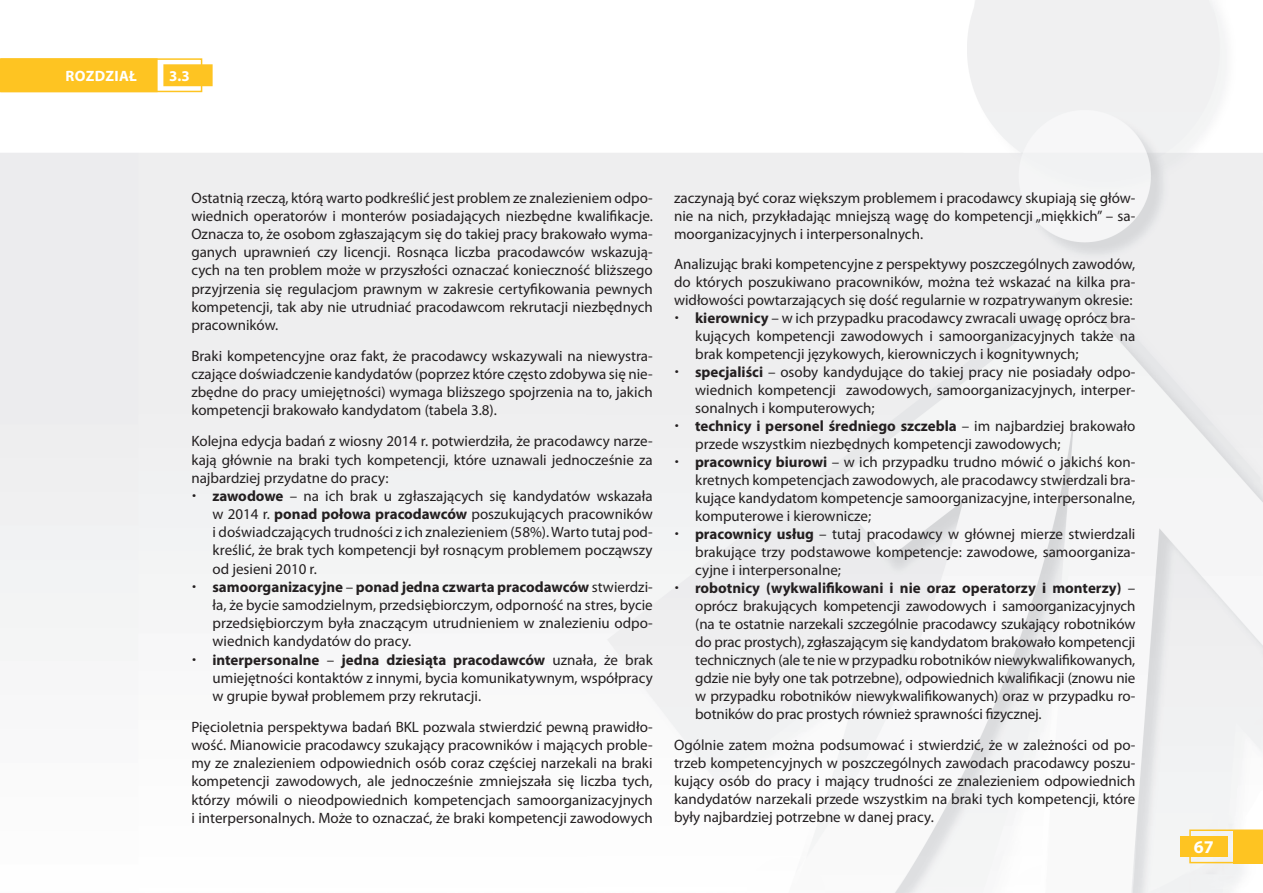
<style>
.page{position:relative;width:1263px;height:893px;background:#fff}
.page>*{position:absolute;margin:0;border:0;box-sizing:border-box;transform-origin:0 0}
.t1{font:700 18px "Myriad Pro";color:#fff}
.t2{font:15px/18.1px "Myriad Pro";color:#231f20;text-align:justify}
.t3{font:700 15px "Myriad Pro";color:#231f20}
.t4{font:700 15px "Myriad Pro";color:#fff}
.s1{font-weight:700}
.s2{font-weight:400}
</style>
<div class="page">
<img style="left:1px;top:0;width:1262px;height:893px">
<img style="left:0;top:0;width:1px;height:893px">
<svg style="left:1189px;top:829px;width:74px;height:34px"></svg>
<div style="left:1233px;top:830px;width:30px;height:33px;background:#fec422"></div>
<div style="left:1180px;top:836px;width:47px;height:21px;background:#fec422"></div>
<div style="left:0;top:58px;width:202px;height:34px;border:2px solid #fec422"></div>
<div style="left:1px;top:59px;width:156px;height:32px;background:#fec422"></div>
<div style="left:1px;top:58px;width:157px;height:34px;border:2px solid #fec422"></div>
<div style="left:164px;top:65px;width:48px;height:20px;background:#fec422"></div>
<div style="left:163px;top:64px;width:50px;height:22px;border:2px solid #fec422"></div>
<p class="t4" style="left:66px;top:66px;width:49px">Roz dział</p>
<p class="t4" style="left:169px;top:66px;width:22px">3.3</p>
<p class="t2" style="left:191px;top:188px;width:463px">Ostatnią rzeczą, którą warto podkreślić jest problem ze znalezieniem odpo&shy;wiednich operatorów i monterów posiadających niezbędne kwalifikacje.<br>Oznacza to, że osobom zgłaszającym się do takiej pracy brakowało wyma&shy;ganych uprawnień czy licencji. Rosnąca liczba pracodawców wskazują&shy;cych na ten problem może w przyszłości oznaczać konieczność bliższego przyjrzenia się regulacjom prawnym w zakresie certyfikowania pewnych kompetencji, tak aby nie utrudniać pracodawcom rekrutacji niezbędnych pracowników.</p>
<p class="t2" style="left:191px;top:346px;width:463px">Braki kompetencyjne oraz fakt, że pracodawcy wskazywali na niewystra&shy;czające doświadczenie kandydatów (poprzez które często zdobywa się nie&shy;zbędne do pracy umiejętności) wymaga bliższego spojrzenia na to, jakich kompetencji brakowało kandydatom (tabela 3.8).</p>
<p class="t2" style="left:191px;top:432px;width:463px">Kolejna edycja badań z wiosny 2014 r. potwierdziła, że pracodawcy narze&shy;kają głównie na braki tych kompetencji, które uznawali jednocześnie za najbardziej przydatne do pracy:</p>
<p class="t2" style="left:212px;top:486px;width:442px;text-align:left"><span class="s1">zawodowe</span> – na ich brak u zgłaszających się kandydatów wskazała w 2014 r. <span class="s1">ponad połowa pracodawców</span> poszukujących pracowników i doświadczających trudności z ich znalezieniem (58%). Warto tutaj pod&shy;kreślić, że brak tych kompetencji był rosnącym problemem począwszy od jesieni 2010 r.<br><span class="s1">samoorganizacyjne</span> – <span class="s1">ponad jedna czwarta pracodawców</span> stwierdzi&shy;ła, że bycie samodzielnym, przedsiębiorczym, odporność na stres, bycie przedsiębiorczym była znaczącym utrudnieniem w znalezieniu odpo&shy;wiednich kandydatów do pracy.<br><span class="s1">interpersonalne</span> – <span class="s1">jedna dziesiąta pracodawców</span> uznała, że brak umiejętności kontaktów z innymi, bycia komunikatywnym, współpracy w grupie bywał problemem przy rekrutacji.</p>
<p class="t2" style="left:191px;top:717px;width:463px">Pięcioletnia perspektywa badań BKL pozwala stwierdzić pewną prawidło&shy;wość. Mianowicie pracodawcy szukający pracowników i mających proble&shy;my ze znalezieniem odpowiednich osób coraz częściej narzekali na braki kompetencji zawodowych, ale jednocześnie zmniejszała się liczba tych, którzy mówili o nieodpowiednich kompetencjach samoorganizacyjnych i interpersonalnych. Może to oznaczać, że braki kompetencji zawodowych</p>
<p class="t2" style="left:674px;top:188px;width:463px">zaczynają być coraz większym problemem i pracodawcy skupiają się głów&shy;nie na nich, przykładając mniejszą wagę do kompetencji „miękkich” – sa&shy;moorganizacyjnych i interpersonalnych.</p>
<p class="t2" style="left:674px;top:255px;width:463px">Analizując braki kompetencyjne z perspektywy poszczególnych zawodów,</p>
<p class="t2" style="left:674px;top:273px;width:463px">do których poszukiwano pracowników, można też wskazać na kilka pra-</p>
<p class="t2" style="left:674px;top:291px;width:460px">widłowości powtarzających się dość regularnie w rozpatrywanym okresie:</p>
<p class="t2" style="left:695px;top:309px;width:442px"><span class="s1">kierownicy</span> – w ich przypadku pracodawcy zwracali uwagę oprócz bra-</p>
<p class="t2" style="left:695px;top:327px;width:442px">kujących kompetencji zawodowych i samoorganizacyjnych także na</p>
<p class="t2" style="left:695px;top:345px;width:385px">brak kompetencji językowych, kierowniczych i kognitywnych;</p>
<p class="t2" style="left:695px;top:363px;width:442px"><span class="s1">specjaliści</span> – osoby kandydujące do takiej pracy nie posiadały odpo-</p>
<p class="t2" style="left:695px;top:381px;width:442px">wiednich kompetencji zawodowych, samoorganizacyjnych, interper-</p>
<p class="t2" style="left:695px;top:399px;width:181px">sonalnych i komputerowych;</p>
<p class="t3" style="left:695px;top:416px;width:442px">technicy i personel średniego szczebla <span class="s2">– im najbardziej brakowało</span></p>
<p class="t2" style="left:695px;top:435px;width:367px">przede wszystkim niezbędnych kompetencji zawodowych;</p>
<p class="t2" style="left:695px;top:453px;width:442px"><span class="s1">pracownicy biurowi</span> – w ich przypadku trudno mówić o jakichś kon-</p>
<p class="t2" style="left:695px;top:471px;width:442px">kretnych kompetencjach zawodowych, ale pracodawcy stwierdzali bra-</p>
<p class="t2" style="left:695px;top:489px;width:442px">kujące kandydatom kompetencje samoorganizacyjne, interpersonalne,</p>
<p class="t2" style="left:695px;top:507px;width:177px">komputerowe i kierownicze;</p>
<p class="t2" style="left:695px;top:525px;width:442px"><span class="s1">pracownicy usług</span> – tutaj pracodawcy w głównej mierze stwierdzali</p>
<p class="t2" style="left:695px;top:543px;width:442px">brakujące trzy podstawowe kompetencje: zawodowe, samoorganiza-</p>
<p class="t2" style="left:695px;top:561px;width:147px">cyjne i interpersonalne;</p>
<p class="t3" style="left:695px;top:578px;width:442px">robotnicy (wykwalifikowani i nie oraz operatorzy i monterzy) <span class="s2">–</span></p>
<p class="t2" style="left:695px;top:597px;width:442px">oprócz brakujących kompetencji zawodowych i samoorganizacyjnych</p>
<p class="t2" style="left:695px;top:615px;width:442px">(na te ostatnie narzekali szczególnie pracodawcy szukający robotników</p>
<p class="t2" style="left:695px;top:633px;width:442px">do prac prostych), zgłaszającym się kandydatom brakowało kompetencji</p>
<p class="t2" style="left:695px;top:651px;width:442px">technicznych (ale te nie w przypadku robotników niewykwalifikowanych,</p>
<p class="t2" style="left:695px;top:669px;width:442px">gdzie nie były one tak potrzebne), odpowiednich kwalifikacji (znowu nie</p>
<p class="t2" style="left:695px;top:687px;width:442px">w przypadku robotników niewykwalifikowanych) oraz w przypadku ro-</p>
<p class="t2" style="left:695px;top:705px;width:348px">botników do prac prostych również sprawności fizycznej.</p>
<p class="t2" style="left:674px;top:736px;width:463px">Ogólnie zatem można podsumować i stwierdzić, że w zależności od po&shy;trzeb kompetencyjnych w poszczególnych zawodach pracodawcy poszu&shy;kujący osób do pracy i mający trudności ze znalezieniem odpowiednich kandydatów narzekali przede wszystkim na braki tych kompetencji, które były najbardziej potrzebne w danej pracy.</p>
<p class="t1" style="left:1194px;top:835px;width:21px">67</p>
</div>
